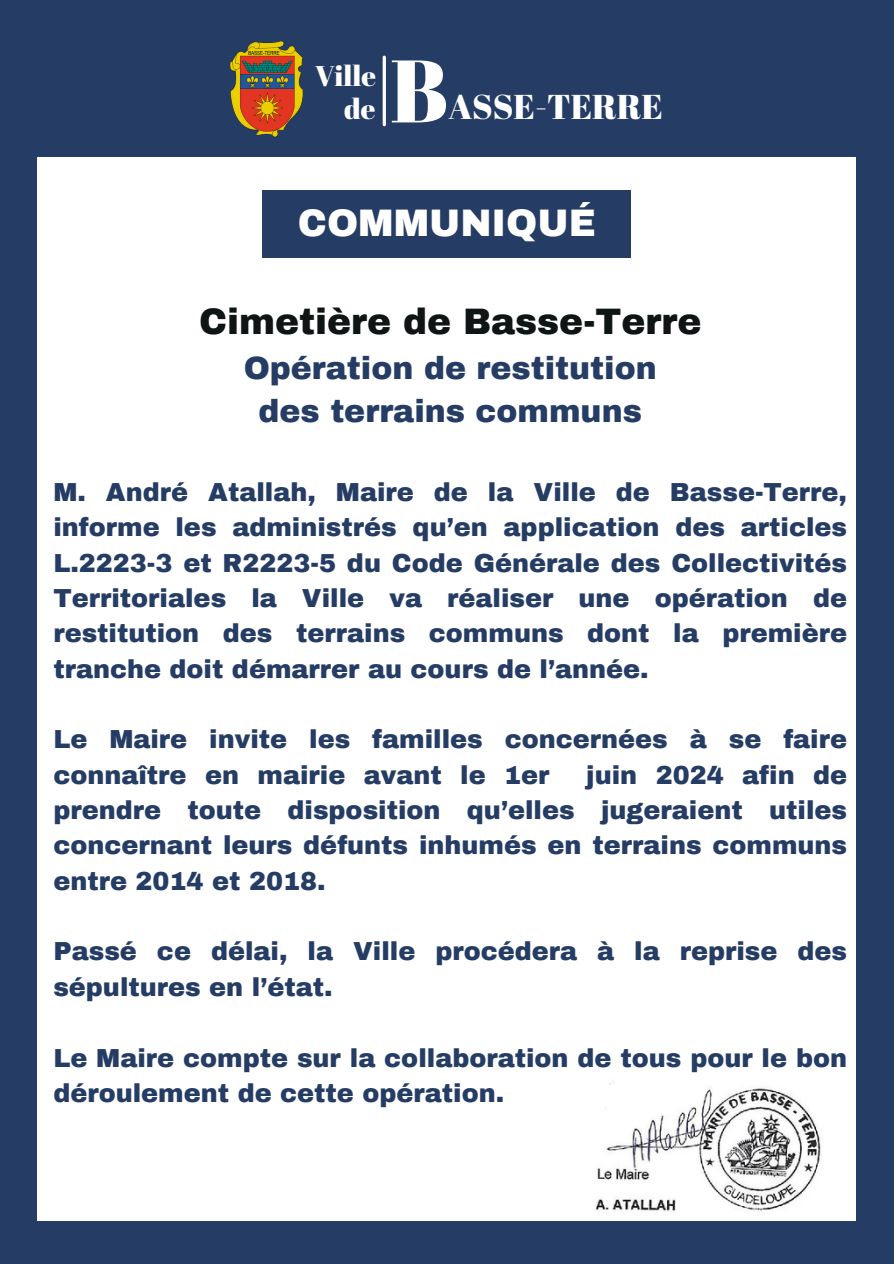
<style>
.page{position:relative;width:894px;height:1264px;background:#fff}
.page>*{position:absolute;margin:0;border:0;box-sizing:border-box;transform-origin:0 0}
.t1{font:88.5px "Abril Fatface";color:#fff}
.t2{font:900 37.5px "Archivo";color:#fff}
.t3{font:900 36px "Archivo";color:#0f1414}
.t4{font:34.5px "Abril Fatface";color:#fff}
.t5{font:900 31.5px/43.7px "Archivo";color:#253c65;text-align:center}
.t6{font:28.5px "Abril Fatface";color:#fff}
.t7{font:900 25.5px/35.4px "Archivo";color:#253c65;text-align:justify}
</style>
<div class="page">
<div style="left:0;top:0;width:893px;height:1263px;background:#253c65"></div>
<div style="left:38px;top:157px;width:817px;height:1064px;background:#fff"></div>
<img style="left:230px;top:42px;width:72px;height:95px">
<svg style="left:382px;top:57px;width:4px;height:68px"></svg>
<div style="left:262px;top:191px;width:369px;height:67px;background:#253c65"></div>
<img style="left:596px;top:1081px;width:226px;height:130px">
<h3 class="t6" style="left:315px;top:56px;width:63px">Ville</h3>
<h3 class="t6" style="left:344px;top:89px;width:33px">de</h3>
<p class="t1" style="left:390px;top:29px;width:60px">B</p>
<h1 class="t4" style="left:448px;top:83px;width:216px">ASSE-TERRE</h1>
<h1 class="t2" style="left:298px;top:203px;width:299px">COMMUNIQUÉ</h1>
<h2 class="t3" style="left:199px;top:302px;width:503px">Cimetière de Basse-Terre</h2>
<h2 class="t5" style="left:243px;top:346px;width:414px">Opération de restitution des terrains communs</h2>
<p class="t7" style="left:53px;top:474px;width:795px">M. André Atallah, Maire de la Ville de Basse-Terre, informe les administrés qu’en application des articles L.2223-3 et R2223-5 du Code Générale des Collectivités</p>
<p class="t7" style="left:53px;top:580px;width:795px">Territoriales la Ville va réaliser une opération de restitution des terrains communs dont la première tranche doit démarrer au cours de l’année.</p>
<p class="t7" style="left:53px;top:722px;width:795px">Le Maire invite les familles concernées à se faire connaître en mairie avant le 1er</p>
<p class="t7" style="left:586px;top:757px;width:262px">juin 2024 afin de</p>
<p class="t7" style="left:53px;top:792px;width:795px">prendre toute disposition qu’elles jugeraient utiles concernant leurs défunts inhumés en terrains communs entre 2014 et 2018.</p>
<p class="t7" style="left:53px;top:934px;width:795px">Passé ce délai, la Ville procédera à la reprise des sépultures en l’état.</p>
<p class="t7" style="left:53px;top:1040px;width:795px">Le Maire compte sur la collaboration de tous pour le bon déroulement de cette opération.</p>
</div>
